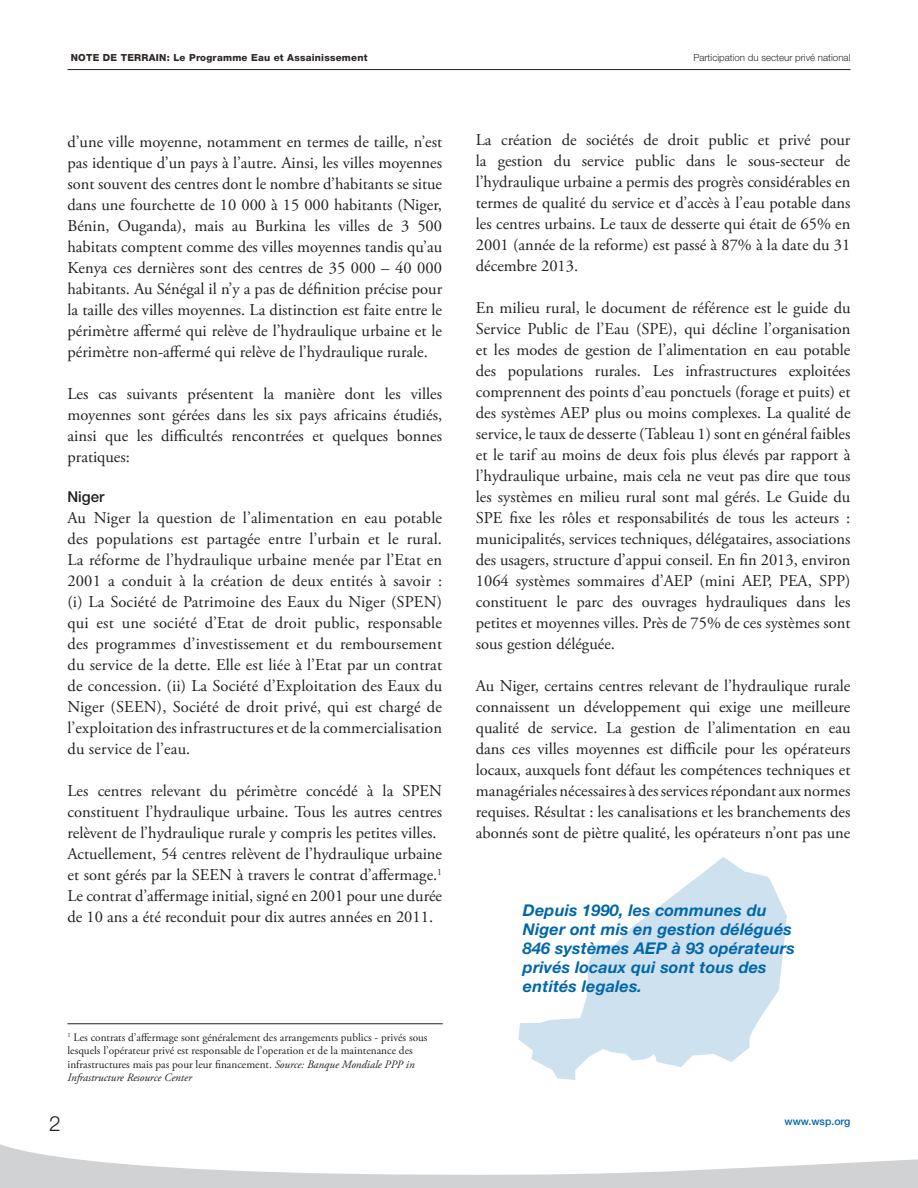
<style>
.page{position:relative;width:918px;height:1188px;background:#fff}
.page>*{position:absolute;margin:0;border:0;box-sizing:border-box;transform-origin:0 0}
.t1{font:300 21px "Helvetica Neue LT Std";color:#231f20}
.t2{font:16.5px/21px "Adobe Garamond Pro";color:#231f20;text-align:justify}
.t3{font:italic 700 16.2px/18.9px "Helvetica Neue LT Std";letter-spacing:.01em;color:#0067aa}
.t4{font:500 15px "Helvetica Neue LT Std";color:#231f20}
.t5{font:11.25px/13.5px "Adobe Garamond Pro";color:#231f20}
.t6{font:500 10.5px "Helvetica Neue LT Std";color:#0067aa}
.t7{font:800 9.75px "Helvetica Neue LT Std";letter-spacing:.025em;color:#2e2826}
.t8{font:300 9.75px "Helvetica Neue LT Std";color:#2e2826}
.s1{font-style:italic}
</style>
<div class="page">
<hr style="left:68px;top:69px;width:782px;height:1px;background:#231f20">
<svg style="left:0;top:1144px;width:918px;height:44px"></svg>
<svg style="left:518px;top:857px;width:269px;height:223px;fill:#cde1ee"></svg>
<hr style="left:68px;top:1024px;width:375px;height:1px;background:#231f20">
<p class="t7" style="left:71px;top:52px;width:298px">Note de Terrain: Le Programme Eau et Assainissement</p>
<p class="t8" style="left:693px;top:52px;width:159px">Participation du secteur privé national</p>
<p class="t2" style="left:67px;top:131px;width:376px">d’une ville moyenne, notamment en termes de taille, n’est pas identique d’un pays à l’autre. Ainsi, les villes moyennes sont souvent des centres dont le nombre d’habitants se situe dans une fourchette de 10 000 à 15 000 habitants (Niger, Bénin, Ouganda), mais au Burkina les villes de 3 500 habitats comptent comme des villes moyennes tandis qu’au Kenya ces dernières sont des centres de 35 000 – 40 000 habitants. Au Sénégal il n’y a pas de définition précise pour la taille des villes moyennes. La distinction est faite entre le périmètre affermé qui relève de l’hydraulique urbaine et le périmètre non-affermé qui relève de l’hydraulique rurale.</p>
<p class="t2" style="left:67px;top:383px;width:376px">Les cas suivants présentent la manière dont les villes moyennes sont gérées dans les six pays africains étudiés, ainsi que les difficultés rencontrées et quelques bonnes pratiques:</p>
<p class="t4" style="left:67px;top:488px;width:39px">Niger</p>
<p class="t2" style="left:67px;top:508px;width:376px">Au Niger la question de l’alimentation en eau potable des populations est partagée entre l’urbain et le rural.<br>La réforme de l’hydraulique urbaine menée par l’Etat en 2001 a conduit à la création de deux entités à savoir : (i) La Société de Patrimoine des Eaux du Niger (SPEN) qui est une société d’Etat de droit public, responsable des programmes d’investissement et du remboursement du service de la dette. Elle est liée à l’Etat par un contrat de concession. (ii) La Société d’Exploitation des Eaux du Niger (SEEN), Société de droit privé, qui est chargé de l’exploitation des infrastructures et de la commercialisation du service de l’eau.</p>
<p class="t2" style="left:67px;top:781px;width:376px;text-align:left">Les centres relevant du périmètre concédé à la SPEN constituent l’hydraulique urbaine. Tous les autres centres relèvent de l’hydraulique rurale y compris les petites villes.<br>Actuellement, 54 centres relèvent de l’hydraulique urbaine et sont gérés par la SEEN à travers le contrat d’affermage.<sup>1<br></sup>Le contrat d’affermage initial, signé en 2001 pour une durée de 10 ans a été reconduit pour dix autres années en 2011.</p>
<p class="t5" style="left:68px;top:1031px;width:362px"><sup>1</sup> Les contrats d’affermage sont généralement des arrangements publics - privés sous lesquels l’opérateur privé est responsable de l’operation et de la maintenance des infrastructures mais pas pour leur financement. <span class="s1">Source: Banque Mondiale PPP in Infrastructure Resource Center</span></p>
<p class="t2" style="left:476px;top:130px;width:376px">La création de sociétés de droit public et privé pour la gestion du service public dans le sous-secteur de l’hydraulique urbaine a permis des progrès considérables en termes de qualité du service et d’accès à l’eau potable dans les centres urbains. Le taux de desserte qui était de 65% en 2001 (année de la reforme) est passé à 87% à la date du 31 décembre 2013.</p>
<p class="t2" style="left:476px;top:298px;width:376px">En milieu rural, le document de référence est le guide du Service Public de l’Eau (SPE), qui décline l’organisation et les modes de gestion de l’alimentation en eau potable des populations rurales. Les infrastructures exploitées comprennent des points d’eau ponctuels (forage et puits) et des systèmes AEP plus ou moins complexes. La qualité de service, le taux de desserte (Tableau 1) sont en général faibles et le tarif au moins de deux fois plus élevés par rapport à l’hydraulique urbaine, mais cela ne veut pas dire que tous les systèmes en milieu rural sont mal gérés. Le Guide du SPE fixe les rôles et responsabilités de tous les acteurs : municipalités, services techniques, délégataires, associations des usagers, structure d’appui conseil. En fin 2013, environ 1064 systèmes sommaires d’AEP (mini AEP, PEA, SPP) constituent le parc des ouvrages hydrauliques dans les petites et moyennes villes. Près de 75% de ces systèmes sont sous gestion déléguée.</p>
<p class="t2" style="left:476px;top:676px;width:376px">Au Niger, certains centres relevant de l’hydraulique rurale connaissent un développement qui exige une meilleure qualité de service. La gestion de l’alimentation en eau dans ces villes moyennes est difficile pour les opérateurs locaux, auxquels font défaut les compétences techniques et managériales nécessaires à des services répondant aux normes requises. Résultat : les canalisations et les branchements des abonnés sont de piètre qualité, les opérateurs n’ont pas une</p>
<p class="t3" style="left:523px;top:901px;width:273px">Depuis 1990, les communes du<br>Niger ont mis en gestion délégués<br>846 systèmes AEP à 93 opérateurs privés locaux qui sont tous des entités legales.</p>
<p class="t1" style="left:49px;top:1111px;width:13px">2</p>
<p class="t6" style="left:785px;top:1115px;width:67px">www.wsp.org</p>
</div>
